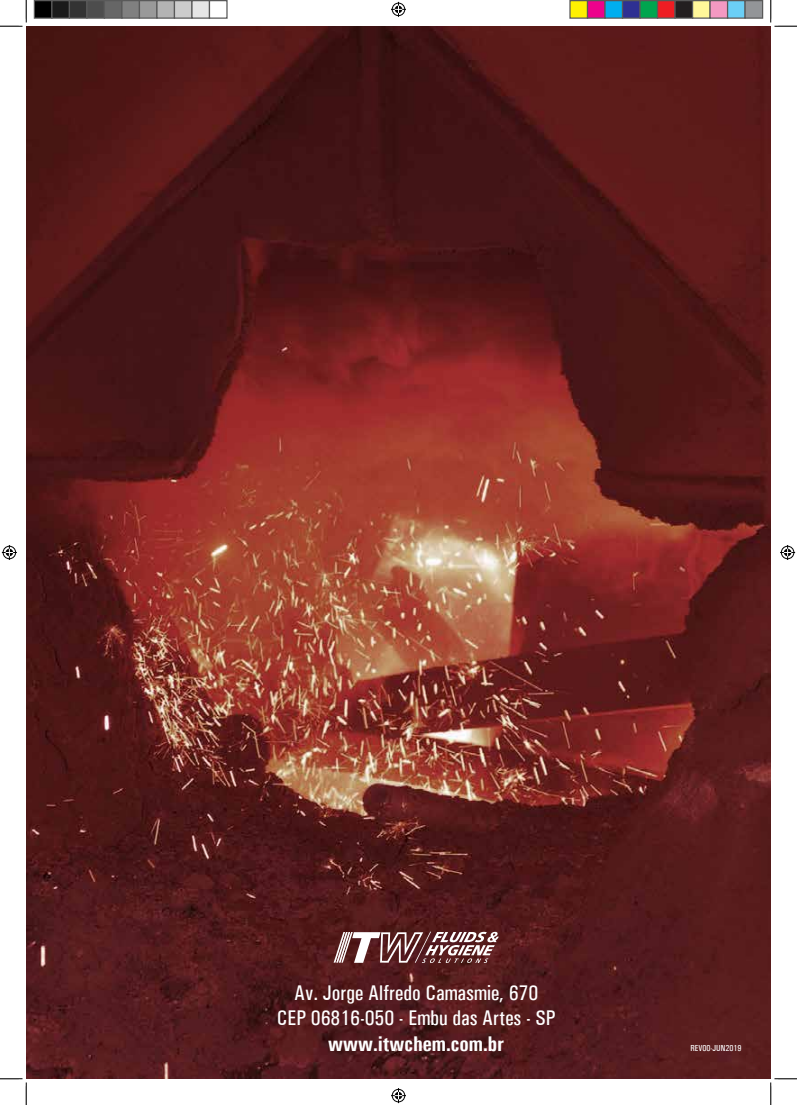
<style>
.page{position:relative;width:797px;height:1105px;background:#fff}
.page>*{position:absolute;margin:0;border:0;box-sizing:border-box;transform-origin:0 0}
.t1{font:500 condensed 21.25px/25.5px "Univers";color:#fff;text-align:center}
.t2{font:700 condensed 21.25px "Univers";color:#fff}
.t3{font:500 condensed 8.75px "Univers";color:#fff}
</style>
<div class="page">
<img style="left:26px;top:26px;width:744px;height:1053px">
<svg style="left:333px;top:932px;width:166px;height:31px"></svg>
<svg style="left:0;top:0;width:27px;height:27px"></svg>
<svg style="left:0;top:1078px;width:27px;height:27px"></svg>
<svg style="left:770px;top:0;width:27px;height:27px"></svg>
<svg style="left:770px;top:1078px;width:27px;height:27px"></svg>
<svg style="left:391px;top:2px;width:15px;height:15px"></svg>
<svg style="left:391px;top:1088px;width:15px;height:15px"></svg>
<svg style="left:2px;top:545px;width:15px;height:15px"></svg>
<svg style="left:780px;top:545px;width:15px;height:15px"></svg>
<div style="left:34px;top:1px;width:18px;height:17px;background:#000"></div>
<div style="left:34px;top:0;width:18px;height:19px;border:1px solid #595959"></div>
<div style="left:52px;top:1px;width:17px;height:17px;background:#1a1a1a"></div>
<div style="left:51px;top:0;width:19px;height:19px;border:1px solid #595959"></div>
<div style="left:69px;top:1px;width:18px;height:17px;background:#333"></div>
<div style="left:69px;top:0;width:19px;height:19px;border:1px solid #595959"></div>
<div style="left:87px;top:1px;width:17px;height:17px;background:#4d4d4d"></div>
<div style="left:86px;top:0;width:19px;height:19px;border:1px solid #595959"></div>
<div style="left:104px;top:1px;width:18px;height:17px;background:#666"></div>
<div style="left:104px;top:0;width:18px;height:19px;border:1px solid #595959"></div>
<div style="left:122px;top:1px;width:17px;height:17px;background:#808080"></div>
<div style="left:121px;top:0;width:19px;height:19px;border:1px solid #595959"></div>
<div style="left:139px;top:1px;width:18px;height:17px;background:#999"></div>
<div style="left:139px;top:0;width:19px;height:19px;border:1px solid #595959"></div>
<div style="left:157px;top:1px;width:17px;height:17px;background:#b3b3b3"></div>
<div style="left:156px;top:0;width:19px;height:19px;border:1px solid #595959"></div>
<div style="left:174px;top:1px;width:18px;height:17px;background:#ccc"></div>
<div style="left:174px;top:0;width:18px;height:19px;border:1px solid #595959"></div>
<div style="left:192px;top:1px;width:17px;height:17px;background:#e6e6e6"></div>
<div style="left:191px;top:0;width:19px;height:19px;border:1px solid #595959"></div>
<div style="left:209px;top:0;width:19px;height:19px;border:1px solid #595959"></div>
<div style="left:570px;top:1px;width:17px;height:17px;background:#fff101"></div>
<div style="left:569px;top:0;width:19px;height:19px;border:1px solid #595959"></div>
<div style="left:587px;top:1px;width:18px;height:17px;background:#ed028c"></div>
<div style="left:587px;top:0;width:18px;height:19px;border:1px solid #595959"></div>
<div style="left:605px;top:1px;width:17px;height:17px;background:#00aeef"></div>
<div style="left:604px;top:0;width:19px;height:19px;border:1px solid #595959"></div>
<div style="left:622px;top:1px;width:18px;height:17px;background:#2e3092"></div>
<div style="left:622px;top:0;width:18px;height:19px;border:1px solid #595959"></div>
<div style="left:640px;top:1px;width:17px;height:17px;background:#00a54f"></div>
<div style="left:639px;top:0;width:19px;height:19px;border:1px solid #595959"></div>
<div style="left:657px;top:1px;width:18px;height:17px;background:#ee1d23"></div>
<div style="left:657px;top:0;width:18px;height:19px;border:1px solid #595959"></div>
<div style="left:675px;top:1px;width:17px;height:17px;background:#231f20"></div>
<div style="left:674px;top:0;width:19px;height:19px;border:1px solid #595959"></div>
<div style="left:692px;top:1px;width:18px;height:17px;background:#fff79a"></div>
<div style="left:692px;top:0;width:18px;height:19px;border:1px solid #595959"></div>
<div style="left:710px;top:1px;width:17px;height:17px;background:#f499c2"></div>
<div style="left:709px;top:0;width:19px;height:19px;border:1px solid #595959"></div>
<div style="left:727px;top:1px;width:18px;height:17px;background:#6bcff6"></div>
<div style="left:727px;top:0;width:18px;height:19px;border:1px solid #595959"></div>
<div style="left:745px;top:1px;width:17px;height:17px;background:#939598"></div>
<div style="left:744px;top:0;width:19px;height:19px;border:1px solid #595959"></div>
<p class="t1" style="left:277px;top:980px;width:280px">Av. Jorge Alfredo Camasmie, 670<br>CEP 06816-050 - Embu das Artes - SP</p>
<p class="t2" style="left:328px;top:1031px;width:177px">www.itwchem.com.br</p>
<p class="t3" style="left:690px;top:1043px;width:53px">REV00-JUN2019</p>
</div>
